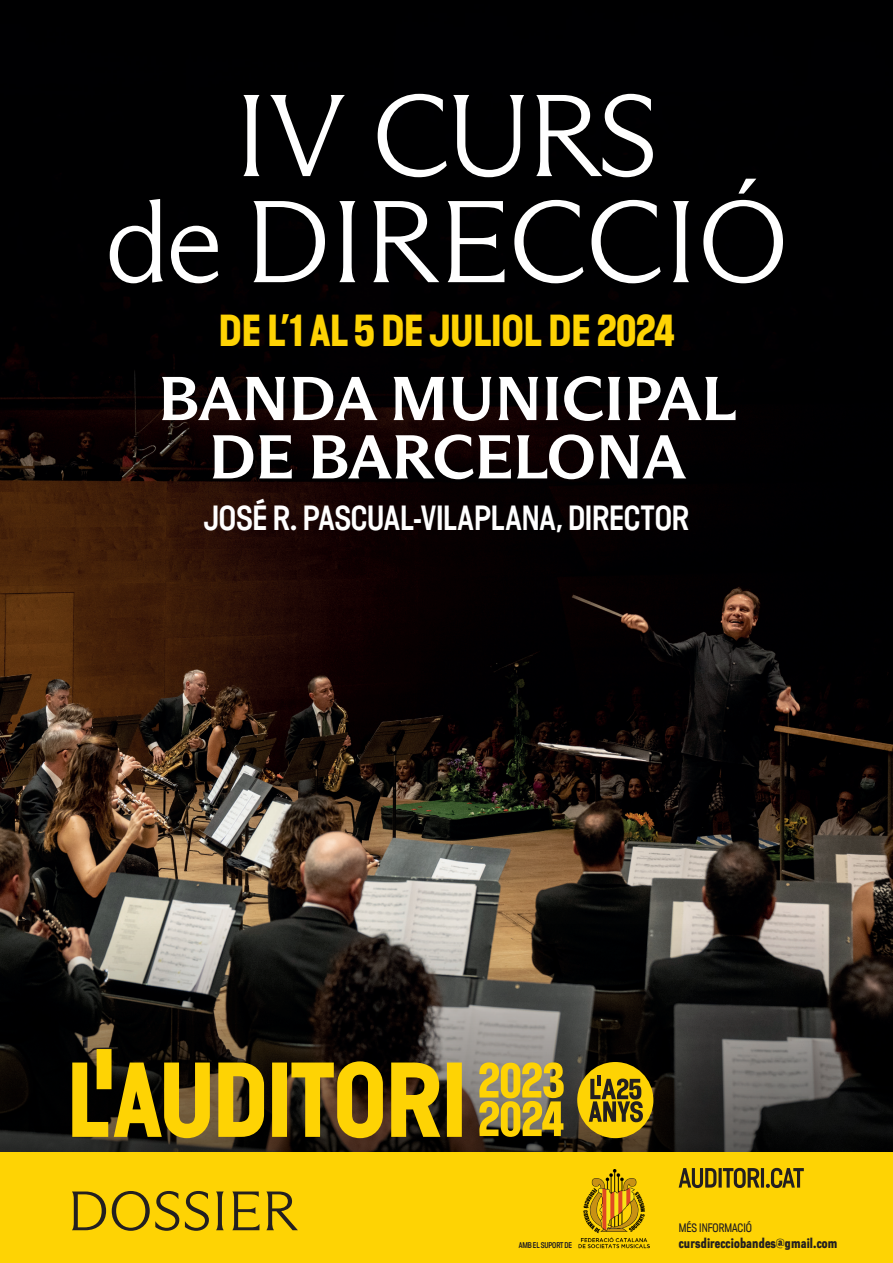
<style>
.page{position:relative;width:893px;height:1263px;background:#fff}
.page>*{position:absolute;margin:0;border:0;box-sizing:border-box;transform-origin:0 0}
.t1{font:300 116.7px "ABC Arizona Flare";letter-spacing:-.005em;color:#fff}
.t2{font:700 62.1px "ABC Arizona Flare";color:#fff}
.t3{font:300 55.65px "ABC Arizona Flare";color:#231f20}
.t4{font:700 38.55px "Vibration Cond";color:#fed304}
.t5{font:500 30.15px "Vibration Cond";letter-spacing:.005em;color:#fff}
.t6{font:700 12.75px "Vibration Cond";letter-spacing:.01em;color:#231f20}
.t7{font:300 10.65px "Vibration Cond";color:#231f20}
.t8{font:500 7.2px "Vibration Cond";letter-spacing:-.02em;color:#231f20}
</style>
<div class="page">
<img style="left:0;top:0;width:893px;height:883px">
<svg style="left:0;top:883px;width:893px;height:269px;background:#3c3833"></svg>
<svg style="left:72px;top:1049px;width:492px;height:89px;background:#977e17"></svg>
<div style="left:577px;top:1062px;width:76px;height:76px;background:#fed304;border-radius:50%"></div>
<svg style="left:589px;top:1078px;width:54px;height:44px"></svg>
<hr style="left:597px;top:1075px;width:4px;height:11px;background:#231f20">
<div style="left:0;top:1152px;width:893px;height:111px;background:#fed304"></div>
<svg style="left:679px;top:1168px;width:125px;height:20px"></svg>
<img style="left:579px;top:1169px;width:71px;height:80px">
<p class="t1" style="left:234px;top:68px;width:426px">IV CURS</p>
<p class="t1" style="left:104px;top:174px;width:686px">de DIRECCIÓ</p>
<p class="t4" style="left:219px;top:305px;width:457px">DE L’1 AL 5 DE JULIOL DE 2024</p>
<p class="t2" style="left:158px;top:361px;width:580px">BANDA MUNICIPAL</p>
<p class="t2" style="left:209px;top:419px;width:479px">DE BARCELONA</p>
<p class="t5" style="left:204px;top:498px;width:486px">JOSÉ R. PASCUAL-VILAPLANA, DIRECTOR</p>
<p class="t3" style="left:68px;top:1179px;width:231px">DOSSIER</p>
<p class="t8" style="left:519px;top:1240px;width:55px">AMB EL SUPORT DE</p>
<p class="t7" style="left:679px;top:1221px;width:75px">MÉS INFORMACIÓ</p>
<p class="t6" style="left:679px;top:1234px;width:160px">cursdirecciobandes@gmail.com</p>
</div>
